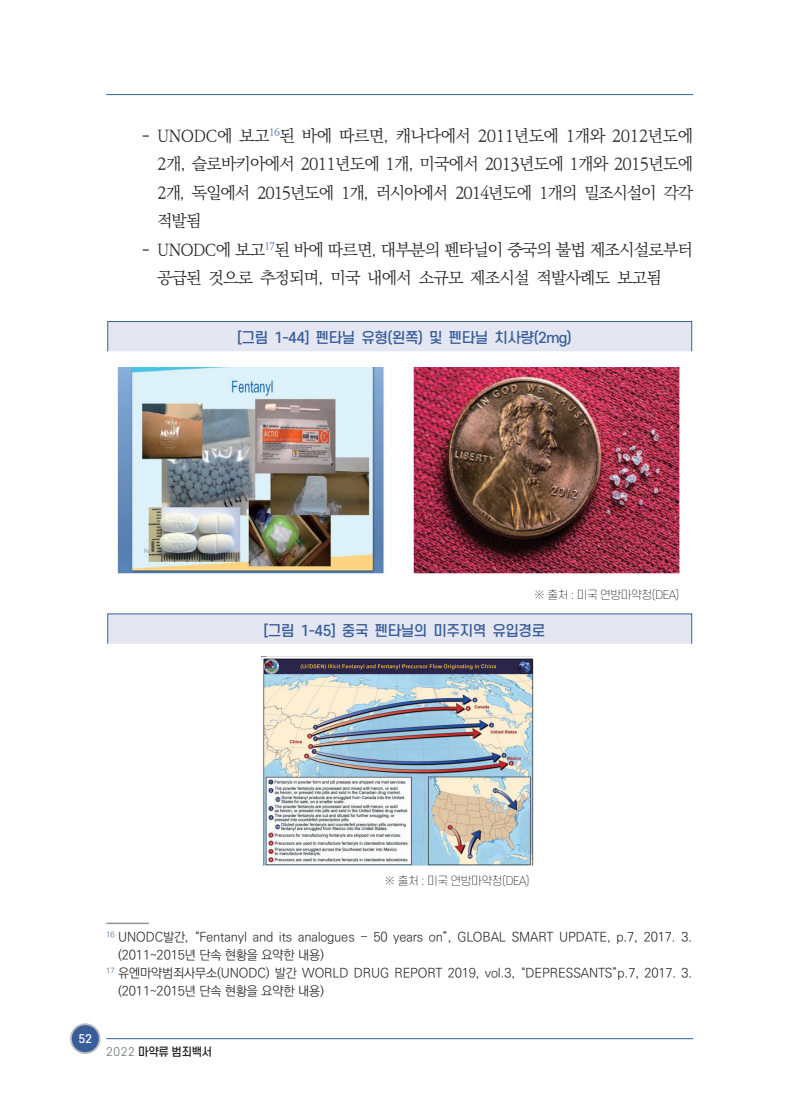
<style>
.page{position:relative;width:808px;height:1106px;background:#fff}
.page>*{position:absolute;margin:0;border:0;box-sizing:border-box;transform-origin:0 0}
.t1{font:300 16.5px/28.5px "Ko Pub Batang";letter-spacing:-.05em;color:#231f20;text-align:justify}
.t2{font:500 14.25px "S Core Dream 5";letter-spacing:-.04em;color:#385d99}
.t3{font:300 12.75px "Ko Pub Dotum";letter-spacing:-.01em;color:#231f20}
.t4{font:200 11.25px "S Core Dream 2";letter-spacing:-.04em;color:#231f20}
.t5{font:500 11.25px "S Core Dream 5";letter-spacing:-.03em;color:#231f20}
.t6{font:500 11.25px "S Core Dream 5";color:#fff}
.s1{font-family:"S Core Dream 3";font-weight:300;color:#5d6064}
</style>
<div class="page">
<hr style="left:106px;top:94px;width:587px;height:1px;background:#385d99">
<hr style="left:106px;top:1038px;width:587px;height:1px;background:#385d99">
<div style="left:71px;top:1024px;width:29px;height:29px;background:#385d99;border-radius:50%"></div>
<div style="left:70px;top:1023px;width:31px;height:31px;border:2px solid #bcbdc0;border-radius:50%"></div>
<div style="left:107px;top:321px;width:585px;height:31px;background:#e4e7f1;border:1px solid #385d99"></div>
<img style="left:118px;top:367px;width:562px;height:207px">
<div style="left:107px;top:613px;width:585px;height:31px;background:#e4e7f1"></div>
<img style="left:261px;top:656px;width:273px;height:210px">
<hr style="left:106px;top:922px;width:43px;height:2px;background:#939598">
<p class="t1" style="left:157px;top:122px;width:538px;text-indent:-15px">- UNODC에 보고<sup>16</sup>된 바에 따르면, 캐나다에서 2011년도에 1개와 2012년도에 2개, 슬로바키아에서 2011년도에 1개, 미국에서 2013년도에 1개와 2015년도에 2개, 독일에서 2015년도에 1개, 러시아에서 2014년도에 1개의 밀조시설이 각각 적발됨</p>
<p class="t1" style="left:157px;top:236px;width:538px;text-indent:-15px">- UNODC에 보고<sup>17</sup>된 바에 따르면, 대부분의 펜타닐이 중국의 불법 제조시설로부터 공급된 것으로 추정되며, 미국 내에서 소규모 제조시설 적발사례도 보고됨</p>
<p class="t2" style="left:237px;top:328px;width:336px">[그림 1-44] 펜타닐 유형(왼쪽) 및 펜타닐 치사량(2mg)</p>
<p class="t4" style="left:534px;top:586px;width:147px">※ 출처 : 미국 연방마약청(DEA)</p>
<p class="t2" style="left:263px;top:620px;width:283px">[그림 1-45] 중국 펜타닐의 미주지역 유입경로</p>
<p class="t4" style="left:385px;top:872px;width:147px">※ 출처 : 미국 연방마약청(DEA)</p>
<p class="t6" style="left:78px;top:1030px;width:15px">52</p>
<p class="t3" style="left:106px;top:931px;width:587px"><sup>16</sup> UNODC발간, “Fentanyl and its analogues - 50 years on”, GLOBAL SMART UPDATE, p.7, 2017. 3.</p>
<p class="t3" style="left:118px;top:949px;width:207px">(2011~2015년 단속 현황을 요약한 내용)</p>
<p class="t3" style="left:106px;top:967px;width:588px"><sup>17</sup> 유엔마약범죄사무소(UNODC) 발간 WORLD DRUG REPORT 2019, vol.3, “DEPRESSANTS”p.7, 2017. 3.</p>
<p class="t3" style="left:118px;top:985px;width:207px">(2011~2015년 단속 현황을 요약한 내용)</p>
<p class="t5" style="left:106px;top:1043px;width:108px"><span class="s1">2022</span> 마약류 범죄백서</p>
</div>
